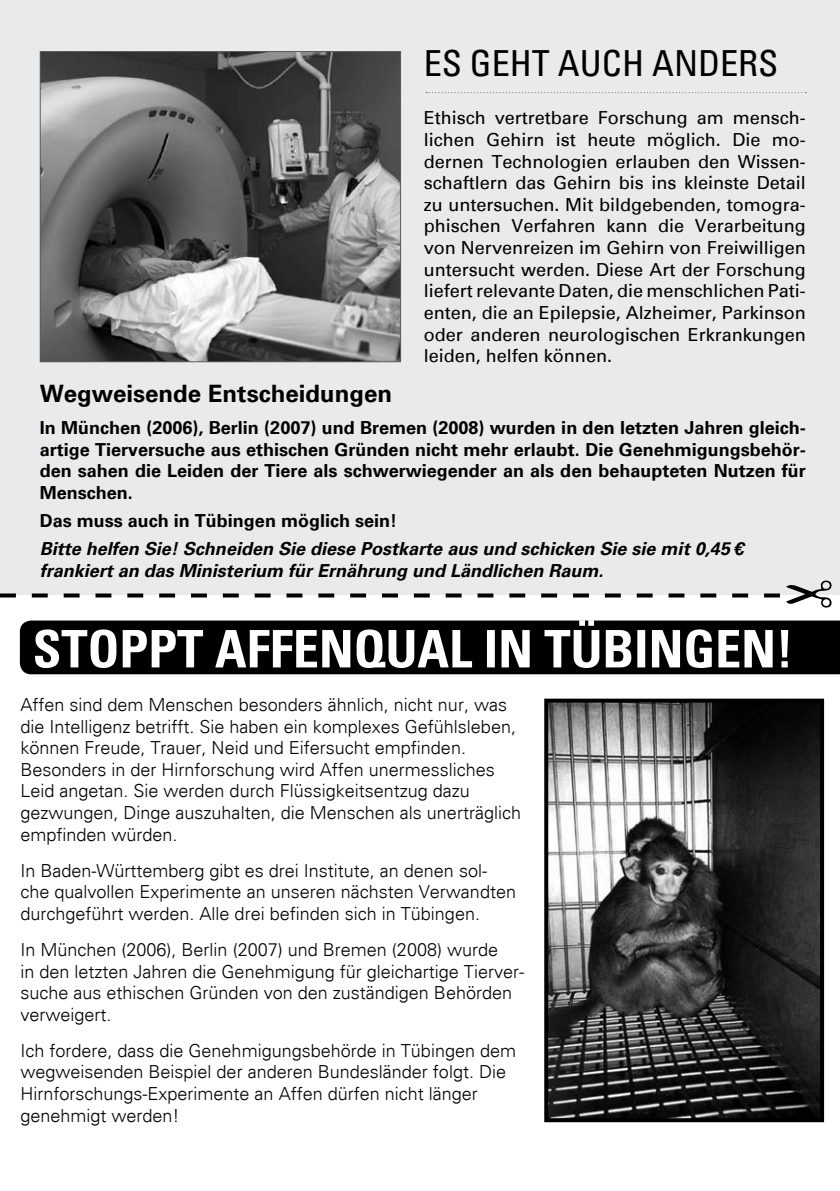
<style>
.page{position:relative;width:840px;height:1191px;background:#fff}
.page>*{position:absolute;margin:0;border:0;box-sizing:border-box;transform-origin:0 0}
.t1{font:700 condensed 52px "Univers";color:#fff}
.t2{font:condensed 36px "Univers";color:#000}
.t3{font:700 24px "Univers";color:#000}
.t4{font:300 18px/21.6px "Univers";color:#000}
.t5{font:18px/21.6px "Univers";color:#000;text-align:justify}
.t6{font:700 18px/21.6px "Univers";color:#000;text-align:justify}
.t7{font:italic 700 18px/21.6px "Univers";color:#000}
</style>
<div class="page">
<div style="left:0;top:0;width:839px;height:1191px;background:#e8eaeb"></div>
<div style="left:0;top:595px;width:839px;height:596px;background:#fff"></div>
<img style="left:549px;top:703px;width:269px;height:414px">
<div style="left:544px;top:698px;width:279px;height:424px;border:4px solid #000"></div>
<svg style="left:426px;top:92px;width:380px;height:1px"></svg>
<div style="left:20px;top:620px;width:819px;height:54px;background:#000"></div>
<svg style="left:0;top:593px;width:779px;height:4px"></svg>
<img style="left:42px;top:53px;width:357px;height:307px">
<div style="left:40px;top:51px;width:361px;height:311px;border:1px solid #5c5b60"></div>
<svg style="left:786px;top:580px;width:45px;height:28px"></svg>
<h2 class="t2" style="left:423px;top:39px;width:356px">ES GEHT AUCH ANDERS</h2>
<p class="t5" style="left:423px;top:107px;width:383px">Ethisch vertretbare Forschung am mensch&shy;lichen Gehirn ist heute möglich. Die mo&shy;dernen Technologien erlauben den Wissen&shy;schaftlern das Gehirn bis ins kleinste Detail zu untersuchen. Mit bildgebenden, tomogra&shy;phischen Verfahren kann die Verarbeitung von Nervenreizen im Gehirn von Freiwilligen untersucht werden. Diese Art der Forschung liefert relevante Daten, die menschlichen Pati&shy;enten, die an Epilepsie, Alzheimer, Parkinson oder anderen neurologischen Erkrankungen leiden, helfen können.</p>
<h3 class="t3" style="left:40px;top:379px;width:354px">Wegweisende Entscheidungen</h3>
<p class="t6" style="left:40px;top:417px;width:767px">In München (2006), Berlin (2007) und Bremen (2008) wurden in den letzten Jahren gleich&shy;artige Tierversuche aus ethischen Gründen nicht mehr erlaubt. Die Genehmigungsbehör&shy;den sahen die Leiden der Tiere als schwerwiegender an als den behaupteten Nutzen für Menschen.</p>
<p class="t6" style="left:40px;top:510px;width:359px">Das muss auch in Tübingen möglich sein!</p>
<p class="t7" style="left:40px;top:538px;width:704px">Bitte helfen Sie! Schneiden Sie diese Postkarte aus und schicken Sie sie mit 0,45 € frankiert an das Ministerium für Ernährung und Ländlichen Raum.</p>
<h1 class="t1" style="left:33px;top:617px;width:761px">STOPPT AFFENQUAL IN TÜBINGEN!</h1>
<p class="t4" style="left:20px;top:694px;width:502px">Affen sind dem Menschen besonders ähnlich, nicht nur, was die Intelligenz betrifft. Sie haben ein komplexes Gefühlsleben, können Freude, Trauer, Neid und Eifersucht empfinden.<br>Besonders in der Hirnforschung wird Affen unermessliches Leid angetan. Sie werden durch Flüssigkeitsentzug dazu gezwungen, Dinge auszuhalten, die Menschen als unerträglich empfinden würden.</p>
<p class="t4" style="left:20px;top:859px;width:497px">In Baden-Württemberg gibt es drei Institute, an denen sol&shy;che qualvollen Experimente an unseren nächsten Verwandten durchgeführt werden. Alle drei befinden sich in Tübingen.</p>
<p class="t4" style="left:20px;top:938px;width:505px">In München (2006), Berlin (2007) und Bremen (2008) wurde<br>in den letzten Jahren die Genehmigung für gleichartige Tierver&shy;suche aus ethischen Gründen von den zuständigen Behörden verweigert.</p>
<p class="t4" style="left:20px;top:1039px;width:497px">Ich fordere, dass die Genehmigungsbehörde in Tübingen dem wegweisenden Beispiel der anderen Bundesländer folgt. Die Hirnforschungs-Experimente an Affen dürfen nicht länger genehmigt werden!</p>
</div>
